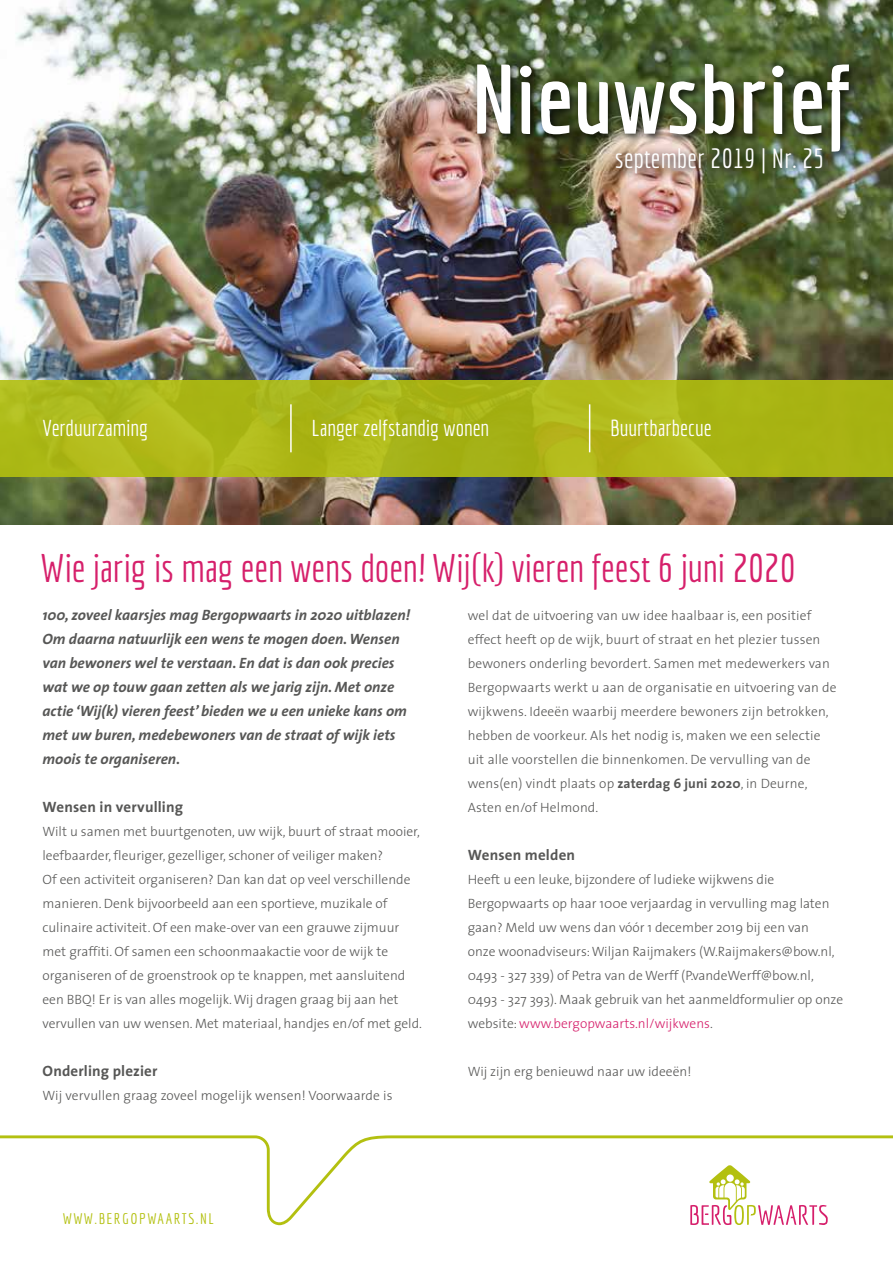
<style>
.page{position:relative;width:893px;height:1263px;background:#fff}
.page>*{position:absolute;margin:0;border:0;box-sizing:border-box;transform-origin:0 0}
.t1{font:700 96px "Economica";color:#fff}
.t2{font:39px "Economica";letter-spacing:-.005em;color:#d6206b}
.t3{font:27px "Economica";letter-spacing:.01em;color:#fff}
.t4{font:22.5px "Economica";color:#fff}
.t5{font:italic 700 15px/24px "The Sans";color:#575756}
.t6{font:700 15px "The Sans";letter-spacing:.01em;color:#575756}
.t7{font:15px "Economica";letter-spacing:.1em;color:#b3c010}
.t8{font:300 13.5px/24px "The Sans";color:#575756}
.s1{font-weight:700}
.s2{color:#d6206b}
</style>
<div class="page">
<img style="left:0;top:0;width:893px;height:524px">
<div style="left:0;top:380px;width:893px;height:96px;background:linear-gradient(to right,#aeba1c,#aab414)"></div>
<hr style="left:290px;top:404px;width:2px;height:48px;background:#fff">
<hr style="left:589px;top:404px;width:1px;height:48px;background:#fff">
<div style="left:472px;top:59px;width:388px;height:104px;background:#000;opacity:.8"></div>
<div style="left:612px;top:144px;width:221px;height:40px;background:#000;opacity:.8"></div>
<svg style="left:0;top:1135px;width:893px;height:90px"></svg>
<h1 class="t1" style="left:473px;top:44px;width:379px">Nieuwsbrief</h1>
<h3 class="t3" style="left:615px;top:143px;width:212px">september 2019 | Nr. 25</h3>
<h3 class="t4" style="left:43px;top:415px;width:107px">Verduurzaming</h3>
<h3 class="t4" style="left:311px;top:415px;width:179px">Langer zelfstandig wonen</h3>
<h3 class="t4" style="left:610px;top:415px;width:103px">Buurtbarbecue</h3>
<h2 class="t2" style="left:40px;top:546px;width:757px">Wie jarig is mag een wens doen! Wij(k) vieren feest 6 juni 2020</h2>
<p class="t5" style="left:43px;top:603px;width:369px">100, zoveel kaarsjes mag Bergopwaarts in 2020 uitblazen!<br>Om daarna natuurlijk een wens te mogen doen. Wensen van bewoners wel te verstaan. En dat is dan ook precies wat we op touw gaan zetten als we jarig zijn. Met onze actie ‘Wij(k) vieren feest’ bieden we u een unieke kans om met uw buren, medebewoners van de straat of wijk iets moois te organiseren.</p>
<p class="t6" style="left:43px;top:795px;width:142px">Wensen in vervulling</p>
<p class="t8" style="left:43px;top:819px;width:381px">Wilt u samen met buurtgenoten, uw wijk, buurt of straat mooier, leefbaarder, fleuriger, gezelliger, schoner of veiliger maken?<br>Of een activiteit organiseren? Dan kan dat op veel verschillende manieren. Denk bijvoorbeeld aan een sportieve, muzikale of culinaire activiteit. Of een make-over van een grauwe zijmuur met graffiti. Of samen een schoonmaakactie voor de wijk te organiseren of de groenstrook op te knappen, met aansluitend een BBQ! Er is van alles mogelijk. Wij dragen graag bij aan het vervullen van uw wensen. Met materiaal, handjes en/of met geld.</p>
<p class="t6" style="left:43px;top:1059px;width:116px">Onderling plezier</p>
<p class="t8" style="left:43px;top:1083px;width:352px">Wij vervullen graag zoveel mogelijk wensen! Voorwaarde is</p>
<p class="t7" style="left:63px;top:1210px;width:153px">WWW.BERGOPWAARTS.NL</p>
<p class="t8" style="left:468px;top:603px;width:370px">wel dat de uitvoering van uw idee haalbaar is, een positief effect heeft op de wijk, buurt of straat en het plezier tussen bewoners onderling bevordert. Samen met medewerkers van Bergopwaarts werkt u aan de organisatie en uitvoering van de wijkwens. Ideeën waarbij meerdere bewoners zijn betrokken, hebben de voorkeur. Als het nodig is, maken we een selectie uit alle voorstellen die binnenkomen. De vervulling van de wens(en) vindt plaats op <span class="s1">zaterdag 6 juni 2020</span>, in Deurne, Asten en/of Helmond.</p>
<p class="t6" style="left:468px;top:843px;width:109px">Wensen melden</p>
<p class="t8" style="left:468px;top:867px;width:377px">Heeft u een leuke, bijzondere of ludieke wijkwens die Bergopwaarts op haar 100e verjaardag in vervulling mag laten gaan? Meld uw wens dan vóór 1 december 2019 bij een van<br>onze woonadviseurs: Wiljan Raijmakers (W.Raijmakers@bow.nl, 0493 - 327 339) of Petra van de Werff (P.vandeWerff@bow.nl, 0493 - 327 393). Maak gebruik van het aanmeldformulier op onze website: <span class="s2">www.bergopwaarts.nl/wijkwens</span>.</p>
<p class="t8" style="left:468px;top:1059px;width:225px">Wij zijn erg benieuwd naar uw ideeën!</p>
</div>
